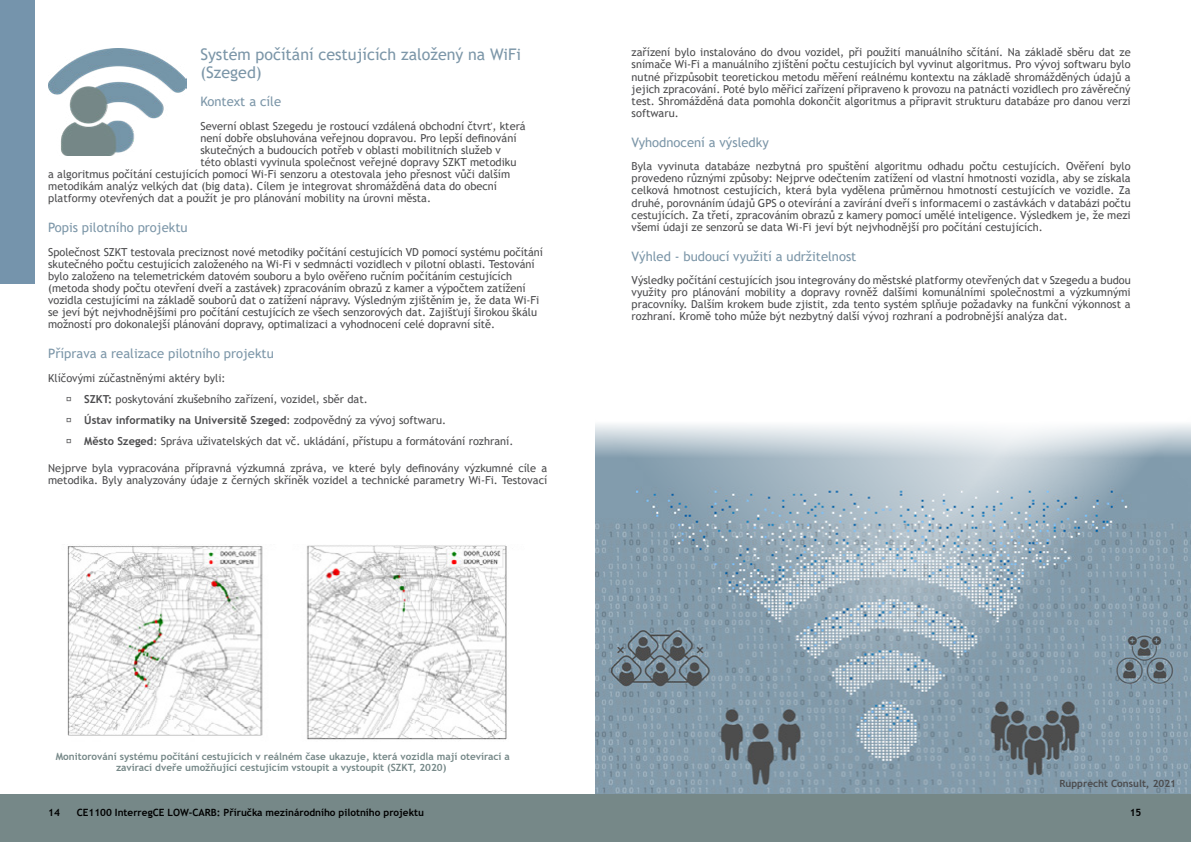
<style>
.page{position:relative;width:1191px;height:842px;background:#fff}
.page>*{position:absolute;margin:0;border:0;box-sizing:border-box;transform-origin:0 0}
.t1{font:16px/17.6px "Trebuchet MS";color:#7c96a8}
.t2{font:13px "Trebuchet MS";color:#7c96a8}
.t3{font:11px/12.1px "Trebuchet MS";color:#4c4c4e}
.t4{font:700 10px/11px "Trebuchet MS";color:#768888;text-align:center}
.t5{font:700 10px "Trebuchet MS";color:#000}
.t6{font:700 10px "Trebuchet MS";color:#4c4c4e}
.s1{font-weight:700}
</style>
<div class="page">
<img style="left:596px;top:424px;width:595px;height:370px">
<img style="left:67px;top:545px;width:440px;height:195px">
<img style="left:48px;top:48px;width:138px;height:107px">
<div style="left:0;top:0;width:34px;height:283px;background:#7594ac"></div>
<div style="left:0;top:794px;width:1191px;height:48px;background:#768888"></div>
<h1 class="t1" style="left:200px;top:45px;width:322px">Systém počítání cestujících založený na WiFi (Szeged)</h1>
<p class="t2" style="left:200px;top:93px;width:82px">Kontext a cíle</p>
<p class="t3" style="left:200px;top:119px;width:327px">Severní oblast Szegedu je rostoucí vzdálená obchodní čtvrť, která</p>
<p class="t3" style="left:200px;top:132px;width:318px">není dobře obsluhována veřejnou dopravou. Pro lepší definování</p>
<p class="t3" style="left:200px;top:144px;width:302px">skutečných a budoucích potřeb v oblasti mobilitních služeb v</p>
<p class="t3" style="left:200px;top:156px;width:317px">této oblasti vyvinula společnost veřejné dopravy SZKT metodiku</p>
<p class="t3" style="left:48px;top:168px;width:463px">a algoritmus počítání cestujících pomocí Wi-Fi senzoru a otestovala jeho přesnost vůči dalším</p>
<p class="t3" style="left:48px;top:180px;width:450px">metodikám analýz velkých dat (big data). Cílem je integrovat shromážděná data do obecní</p>
<p class="t3" style="left:48px;top:192px;width:384px">platformy otevřených dat a použít je pro plánování mobility na úrovni města.</p>
<p class="t2" style="left:48px;top:219px;width:141px">Popis pilotního projektu</p>
<p class="t3" style="left:48px;top:245px;width:496px">Společnost SZKT testovala preciznost nové metodiky počítání cestujících VD pomocí systému počítání skutečného počtu cestujících založeného na Wi-Fi v sedmnácti vozidlech v pilotní oblasti. Testování bylo založeno na telemetrickém datovém souboru a bylo ověřeno ručním počítáním cestujících (metoda shody počtu otevření dveří a zastávek) zpracováním obrazů z kamer a výpočtem zatížení vozidla cestujícími na základě souborů dat o zatížení nápravy. Výsledným zjištěním je, že data Wi-Fi se jeví být nejvhodnějšími pro počítání cestujících ze všech senzorových dat. Zajišťují širokou škálu možností pro dokonalejší plánování dopravy, optimalizaci a vyhodnocení celé dopravní sítě.</p>
<p class="t2" style="left:48px;top:345px;width:227px">Příprava a realizace pilotního projektu</p>
<p class="t3" style="left:84px;top:367px;width:431px;line-height:21px;text-indent:-36px">Klíčovými zúčastněnými aktéry byli:<br><span class="s1">SZKT:</span> poskytování zkušebního zařízení, vozidel, sběr dat.<br><span class="s1">Ústav informatiky na Universitě Szeged</span>: zodpovědný za vývoj softwaru.<br><span class="s1">Město Szeged</span>: Správa uživatelských dat vč. ukládání, přístupu a formátování rozhraní.</p>
<p class="t3" style="left:48px;top:462px;width:500px">Nejprve byla vypracována přípravná výzkumná zpráva, ve které byly definovány výzkumné cíle a metodika. Byly analyzovány údaje z černých skříněk vozidel a technické parametry Wi-Fi. Testovací</p>
<p class="t3" style="left:631px;top:46px;width:500px;text-align:justify">zařízení bylo instalováno do dvou vozidel, při použití manuálního sčítání. Na základě sběru dat ze snímače Wi-Fi a manuálního zjištění počtu cestujících byl vyvinut algoritmus. Pro vývoj softwaru bylo nutné přizpůsobit teoretickou metodu měření reálnému kontextu na základě shromážděných údajů a jejich zpracování. Poté bylo měřicí zařízení připraveno k provozu na patnácti vozidlech pro závěrečný test. Shromážděná data pomohla dokončit algoritmus a připravit strukturu databáze pro danou verzi softwaru.</p>
<p class="t2" style="left:631px;top:134px;width:139px">Vyhodnocení a výsledky</p>
<p class="t3" style="left:631px;top:160px;width:500px;text-align:justify">Byla vyvinuta databáze nezbytná pro spuštění algoritmu odhadu počtu cestujících. Ověření bylo provedeno různými způsoby: Nejprve odečtením zatížení od vlastní hmotnosti vozidla, aby se získala celková hmotnost cestujících, která byla vydělena průměrnou hmotností cestujících ve vozidle. Za druhé, porovnáním údajů GPS o otevírání a zavírání dveří s informacemi o zastávkách v databázi počtu cestujících. Za třetí, zpracováním obrazů z kamery pomocí umělé inteligence. Výsledkem je, že mezi všemi údaji ze senzorů se data Wi-Fi jeví být nejvhodnější pro počítání cestujících.</p>
<p class="t2" style="left:631px;top:248px;width:226px">Výhled - budoucí využití a udržitelnost</p>
<p class="t3" style="left:631px;top:274px;width:500px;text-align:justify">Výsledky počítání cestujících jsou integrovány do městské platformy otevřených dat v Szegedu a budou využity pro plánování mobility a dopravy rovněž dalšími komunálními společnostmi a výzkumnými pracovníky. Dalším krokem bude zjistit, zda tento systém splňuje požadavky na funkční výkonnost a rozhraní. Kromě toho může být nezbytný další vývoj rozhraní a podrobnější analýza dat.</p>
<p class="t4" style="left:56px;top:751px;width:455px">Monitorování systému počítání cestujících v reálném čase ukazuje, která vozidla mají otevírací a zavírací dveře umožňující cestujícím vstoupit a vystoupit (SZKT, 2020)</p>
<p class="t5" style="left:48px;top:806px;width:13px">14</p>
<p class="t5" style="left:77px;top:806px;width:349px">CE1100 InterregCE LOW-CARB: Příručka mezinárodního pilotního projektu</p>
<p class="t5" style="left:1129px;top:806px;width:13px">15</p>
<p class="t6" style="left:1059px;top:777px;width:118px">Rupprecht Consult, 2021</p>
</div>
